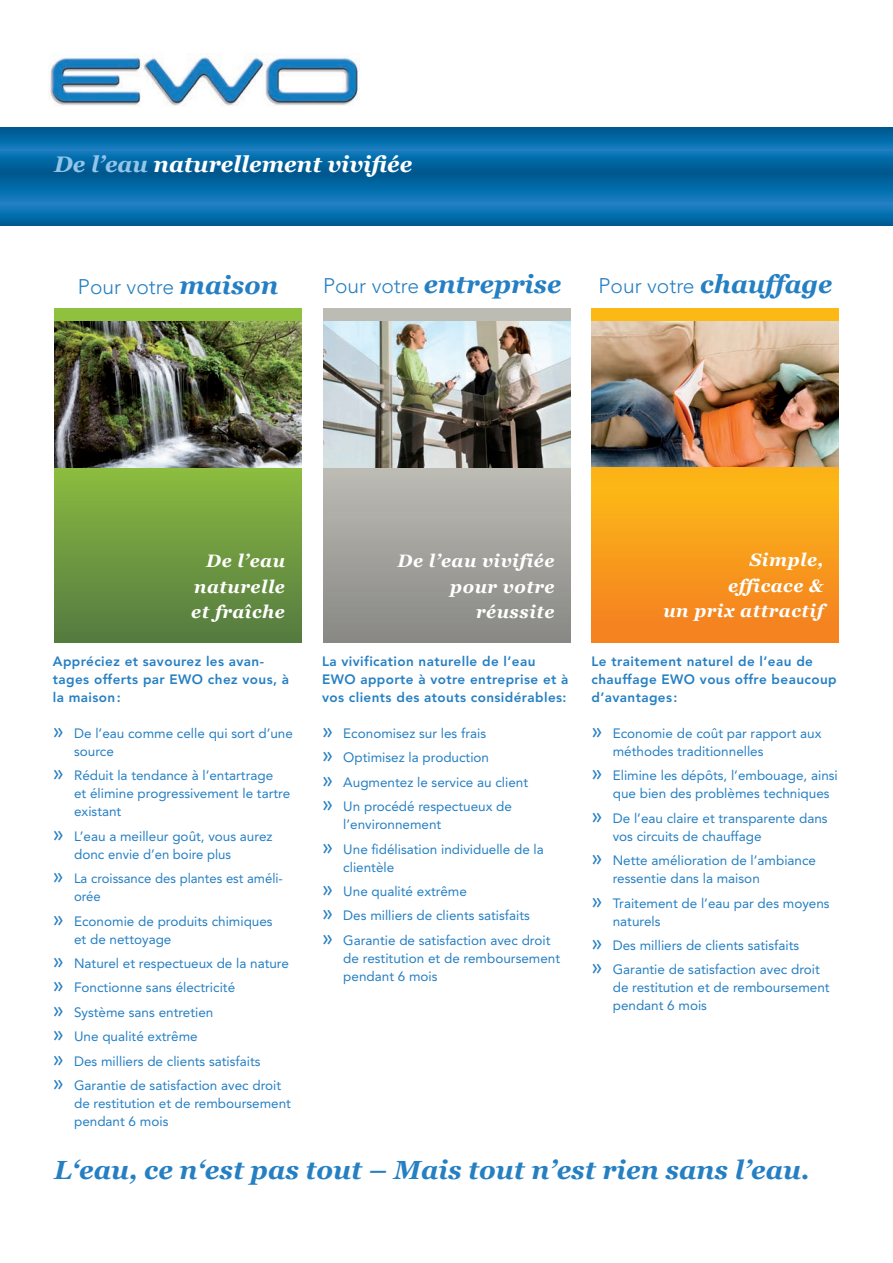
<style>
.page{position:relative;width:893px;height:1263px;background:#fff}
.page>*{position:absolute;margin:0;border:0;box-sizing:border-box;transform-origin:0 0}
.t1{font:italic 700 26.25px "Georgia";color:#257fc3}
.t2{font:italic 700 25.5px "Georgia";color:#257fc3}
.t3{font:italic 700 22.5px "Georgia";color:#fff}
.t4{font:300 21px "Avenir LT Std";color:#257fc3}
.t5{font:italic 700 18px "Georgia";letter-spacing:.03em;color:#fff}
.t6{font:13.5px/18px "Avenir LT Std";color:#257fc3}
.copy{font:800 13.5px/18px "Avenir LT Std";letter-spacing:.03em;color:#257fc3}
.s1{color:#92c5ea}
.s2{font-family:"Georgia";font-weight:700;font-style:italic;font-size:25.5px}
.s3{font-family:"Avenir LT Std";font-weight:300;font-style:normal;font-size:21px}
.s4{font-size:22.5px}
</style>
<div class="page">
<div style="left:0;top:127px;width:893px;height:13px;background:#005b92"></div>
<svg style="left:0;top:133px;width:893px;height:93px;background:#076ba9"></svg>
<div style="left:54px;top:467px;width:247px;height:175px;background:linear-gradient(to bottom,#8cbc40,#547a41)"></div>
<div style="left:323px;top:467px;width:247px;height:175px;background:linear-gradient(to bottom,#bdbcb5,#888884)"></div>
<img style="left:54px;top:321px;width:247px;height:146px">
<img style="left:591px;top:321px;width:248px;height:146px">
<img style="left:323px;top:321px;width:247px;height:146px">
<div style="left:54px;top:308px;width:247px;height:13px;background:#8fc13e"></div>
<div style="left:591px;top:308px;width:248px;height:13px;background:#fcb814"></div>
<div style="left:323px;top:308px;width:247px;height:13px;background:#bcbbb4"></div>
<div style="left:591px;top:467px;width:248px;height:175px;background:linear-gradient(to bottom,#fcbc15,#f47e22)"></div>
<img style="left:48px;top:56px;width:311px;height:50px">
<p class="t3" style="left:54px;top:152px;width:360px"><span class="s1">De l’eau</span> naturellement vivifiée</p>
<p class="t4" style="left:78px;top:274px;width:202px">Pour votre <span class="s2">maison</span></p>
<p class="t2" style="left:323px;top:270px;width:240px"><span class="s3">Pour votre</span> entreprise</p>
<p class="t4" style="left:598px;top:273px;width:235px">Pour votre <span class="s2">chauffage</span></p>
<p class="t5" style="left:750px;top:550px;width:75px">Simple,</p>
<p class="t5" style="left:728px;top:575px;width:97px">efficace &amp;</p>
<p class="t5" style="left:663px;top:601px;width:162px">un prix attractif</p>
<p class="copy" style="left:591px;top:652px;width:247px">Le traitement naturel de l’eau de chauffage EWO vous offre beaucoup d’avantages:</p>
<p class="t6" style="left:613px;top:724px;width:210px;text-indent:-21px"><span class="s4">»</span> Economie de coût par rapport aux méthodes traditionnelles</p>
<p class="t6" style="left:613px;top:767px;width:227px;text-indent:-21px"><span class="s4">»</span> Elimine les dépôts, l’embouage, ainsi que bien des problèmes techniques</p>
<p class="t6" style="left:613px;top:809px;width:216px;text-indent:-21px"><span class="s4">»</span> De l’eau claire et transparente dans vos circuits de chauffage</p>
<p class="t6" style="left:613px;top:852px;width:205px;text-indent:-21px"><span class="s4">»</span> Nette amélioration de l’ambiance ressentie dans la maison</p>
<p class="t6" style="left:613px;top:894px;width:218px;text-indent:-21px"><span class="s4">»</span> Traitement de l’eau par des moyens naturels</p>
<p class="t6" style="left:591px;top:936px;width:209px"><span class="s4">»</span> Des milliers de clients satisfaits</p>
<p class="t6" style="left:613px;top:961px;width:218px;text-indent:-21px"><span class="s4">»</span> Garantie de satisfaction avec droit de restitution et de remboursement pendant 6 mois</p>
<p class="t5" style="left:398px;top:551px;width:158px">De l’eau vivifiée</p>
<p class="t5" style="left:450px;top:576px;width:106px">pour votre</p>
<p class="t5" style="left:476px;top:602px;width:80px">réussite</p>
<p class="t5" style="left:206px;top:551px;width:80px">De l’eau</p>
<p class="t5" style="left:194px;top:576px;width:92px">naturelle</p>
<p class="t5" style="left:191px;top:602px;width:95px">et fraîche</p>
<p class="copy" style="left:322px;top:652px;width:215px">La vivification naturelle de l’eau</p>
<p class="copy" style="left:322px;top:670px;width:248px">EWO apporte à votre entreprise et à vos clients des atouts considérables:</p>
<p class="t6" style="left:322px;top:724px;width:166px"><span class="s4">»</span> Economisez sur les frais</p>
<p class="t6" style="left:322px;top:749px;width:169px"><span class="s4">»</span> Optimisez la production</p>
<p class="t6" style="left:322px;top:773px;width:208px"><span class="s4">»</span> Augmentez le service au client</p>
<p class="t6" style="left:343px;top:798px;width:170px;text-indent:-21px"><span class="s4">»</span> Un procédé respectueux de l’environnement</p>
<p class="t6" style="left:343px;top:840px;width:202px;text-indent:-21px"><span class="s4">»</span> Une fidélisation individuelle de la clientèle</p>
<p class="t6" style="left:322px;top:882px;width:146px"><span class="s4">»</span> Une qualité extrême</p>
<p class="t6" style="left:322px;top:907px;width:209px"><span class="s4">»</span> Des milliers de clients satisfaits</p>
<p class="t6" style="left:343px;top:931px;width:218px;text-indent:-21px"><span class="s4">»</span> Garantie de satisfaction avec droit de restitution et de remboursement pendant 6 mois</p>
<p class="copy" style="left:53px;top:652px;width:238px">Appréciez et savourez les avan&shy;tages offerts par EWO chez vous, à la maison:</p>
<p class="t6" style="left:74px;top:724px;width:220px;text-indent:-21px"><span class="s4">»</span> De l’eau comme celle qui sort d’une source</p>
<p class="t6" style="left:74px;top:767px;width:218px;text-indent:-21px"><span class="s4">»</span> Réduit la tendance à l’entartrage<br>et élimine progressivement le tartre existant</p>
<p class="t6" style="left:74px;top:827px;width:200px;text-indent:-21px"><span class="s4">»</span> L’eau a meilleur goût, vous aurez donc envie d’en boire plus</p>
<p class="t6" style="left:74px;top:870px;width:210px;text-indent:-21px"><span class="s4">»</span> La croissance des plantes est améli&shy;orée</p>
<p class="t6" style="left:74px;top:912px;width:200px;text-indent:-21px"><span class="s4">»</span> Economie de produits chimiques et de nettoyage</p>
<p class="t6" style="left:53px;top:954px;width:238px"><span class="s4">»</span> Naturel et respectueux de la nature</p>
<p class="t6" style="left:53px;top:979px;width:184px"><span class="s4">»</span> Fonctionne sans électricité</p>
<p class="t6" style="left:53px;top:1003px;width:162px"><span class="s4">»</span> Système sans entretien</p>
<p class="t6" style="left:53px;top:1027px;width:146px"><span class="s4">»</span> Une qualité extrême</p>
<p class="t6" style="left:53px;top:1052px;width:209px"><span class="s4">»</span> Des milliers de clients satisfaits</p>
<p class="t6" style="left:74px;top:1076px;width:218px;text-indent:-21px"><span class="s4">»</span> Garantie de satisfaction avec droit de restitution et de remboursement pendant 6 mois</p>
<p class="t1" style="left:54px;top:1154px;width:757px">L‘eau, ce n‘est pas tout – Mais tout n’est rien sans l’eau.</p>
</div>
